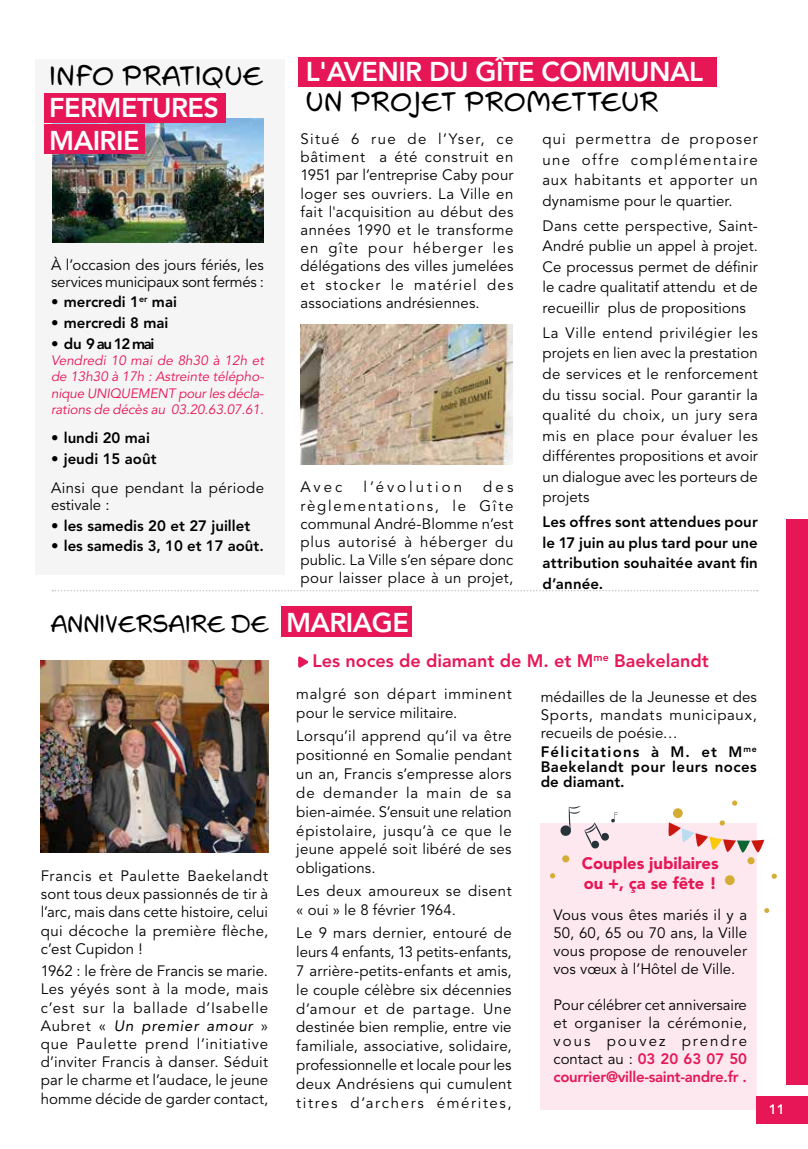
<style>
.page{position:relative;width:808px;height:1149px;background:#fff}
.page>*{position:absolute;margin:0;border:0;box-sizing:border-box;transform-origin:0 0}
.t1{font:800 27px/32.4px "Avenir LT Pro";letter-spacing:-.02em;color:#fff}
.t2{font:27px "Swing King";letter-spacing:.015em;color:#000}
.t3{font:24px "Swing King";letter-spacing:-.01em;color:#000}
.t4{font:800 18px "Avenir LT Pro";color:#e61657}
.t5{font:900 16.5px/19.8px "Avenir LT Pro";color:#e61657}
.t6{font:15px/18.1px "Avenir LT Pro";letter-spacing:.01em;color:#000;text-align:justify}
.t7{font:800 15px/20.5px "Avenir LT Pro";color:#000;text-align:justify}
.t8{font:15px/18.8px "Avenir LT Pro";letter-spacing:.04em;color:#000}
.t9{font:15px/18.9px "Avenir LT Pro";letter-spacing:.035em;color:#000}
.t10{font:800 15px/15px "Avenir LT Pro";letter-spacing:.03em;color:#000}
.t11{font:15px/16.5px "Avenir LT Pro";letter-spacing:.03em;color:#000}
.t12{font:15px "Avenir LT Pro";letter-spacing:.2em;color:#000}
.t13{font:italic 13.5px/16.4px "Avenir LT Pro";letter-spacing:-.01em;color:#e61657;text-align:justify}
.t14{font:800 13.5px "Avenir LT Pro";color:#fff}
.s1{font-family:"Avenir LT Pro";font-weight:800;font-size:27px;color:#fff}
.s2{font-style:italic}
.s3{font-weight:800}
.s4{font-weight:800;color:#e61657}
</style>
<div class="page">
<div style="left:36px;top:58px;width:249px;height:516px;background:#f5f5f5"></div>
<div style="left:757px;top:1095px;width:51px;height:28px;background:#e61657"></div>
<div style="left:281px;top:606px;width:130px;height:30px;background:#e61657"></div>
<svg style="left:298px;top:656px;width:10px;height:11px"></svg>
<img style="left:41px;top:660px;width:227px;height:192px">
<div style="left:541px;top:822px;width:216px;height:287px;background:#fce8ee"></div>
<img style="left:52px;top:119px;width:212px;height:123px">
<svg style="left:52px;top:590px;width:706px;height:1px"></svg>
<div style="left:298px;top:57px;width:419px;height:29px;background:#e61657"></div>
<img style="left:301px;top:324px;width:211px;height:141px">
<div style="left:44px;top:93px;width:181px;height:30px;background:#e61657"></div>
<div style="left:44px;top:124px;width:100px;height:30px;background:#e61657"></div>
<svg style="left:560px;top:806px;width:58px;height:42px"></svg>
<svg style="left:562px;top:854px;width:8px;height:8px"></svg>
<svg style="left:764px;top:908px;width:5px;height:4px"></svg>
<svg style="left:771px;top:873px;width:6px;height:5px"></svg>
<svg style="left:550px;top:873px;width:5px;height:5px"></svg>
<div style="left:725px;top:875px;width:10px;height:9px;background:#d4ad36;border-radius:50%"></div>
<svg style="left:673px;top:808px;width:10px;height:9px"></svg>
<svg style="left:747px;top:856px;width:8px;height:8px"></svg>
<svg style="left:732px;top:800px;width:5px;height:5px"></svg>
<svg style="left:653px;top:812px;width:112px;height:40px"></svg>
<div style="left:787px;top:519px;width:21px;height:565px;background:#e61657"></div>
<h1 class="t2" style="left:49px;top:60px;width:216px">INFO PRATIQUE</h1>
<h1 class="t1" style="left:49px;top:92px;width:171px">FERMETURES<br>MAIRIE</h1>
<p class="t6" style="left:51px;top:257px;width:214px;line-height:16.5px">À l’occasion des jours fériés, les services municipaux sont fermés :</p>
<p class="t7" style="left:51px;top:292px;width:127px">• mercredi 1<sup>er</sup> mai</p>
<p class="t7" style="left:51px;top:312px;width:119px">• mercredi 8 mai</p>
<p class="t7" style="left:51px;top:333px;width:105px">• du 9 au 12 mai</p>
<p class="t13" style="left:51px;top:352px;width:214px">Vendredi 10 mai de 8h30 à 12h et de 13h30 à 17h : Astreinte télépho&shy;nique UNIQUEMENT pour les décla&shy;rations de décès au 03.20.63.07.61.</p>
<p class="t7" style="left:51px;top:428px;width:100px">• lundi 20 mai</p>
<p class="t7" style="left:51px;top:448px;width:107px">• jeudi 15 août</p>
<p class="t11" style="left:51px;top:480px;width:214px">Ainsi que pendant la période estivale :</p>
<p class="t7" style="left:51px;top:515px;width:201px">• les samedis 20 et 27 juillet</p>
<p class="t7" style="left:51px;top:536px;width:214px">• les samedis 3, 10 et 17 août.</p>
<h1 class="t1" style="left:306px;top:56px;width:399px">L'AVENIR DU GÎTE COMMUNAL</h1>
<h1 class="t2" style="left:306px;top:86px;width:354px">UN PROJET PROMETTEUR</h1>
<p class="t6" style="left:300px;top:130px;width:214px">Situé 6 rue de l’Yser, ce bâtiment a été construit en 1951 par l’entreprise Caby pour loger ses ouvriers. La Ville en fait l'acquisition au début des années 1990 et le transforme en gîte pour héberger les délégations des villes jumelées et stocker le matériel des associations andrésiennes.</p>
<p class="t6" style="left:542px;top:129px;width:217px;line-height:20.5px">qui permettra de proposer une offre complémentaire aux habitants et apporter un dynamisme pour le quartier.</p>
<p class="t6" style="left:542px;top:215px;width:217px;line-height:20.5px">Dans cette perspective, Saint-André publie un appel à projet.<br>Ce processus permet de définir le cadre qualitatif attendu et de recueillir plus de propositions</p>
<p class="t6" style="left:542px;top:322px;width:217px;line-height:20.5px">La Ville entend privilégier les projets en lien avec la prestation de services et le renforcement du tissu social. Pour garantir la qualité du choix, un jury sera mis en place pour évaluer les différentes propositions et avoir un dialogue avec les porteurs de projets</p>
<p class="t7" style="left:542px;top:511px;width:217px">Les offres sont attendues pour le 17 juin au plus tard pour une attribution souhaitée avant fin d’année.</p>
<p class="t6" style="left:300px;top:478px;width:43px">Avec</p>
<p class="t12" style="left:364px;top:478px;width:100px">l’évolution</p>
<p class="t6" style="left:300px;top:478px;width:214px;text-indent:183px">des règlementations, le Gîte communal André-Blomme n’est plus autorisé à héberger du public. La Ville s’en sépare donc pour laisser place à un projet,</p>
<h2 class="t3" style="left:50px;top:609px;width:360px">ANNIVERSAIRE DE <span class="s1">MARIAGE</span></h2>
<p class="t4" style="left:313px;top:650px;width:398px">Les noces de diamant de M. et M<sup>me</sup> Baekelandt</p>
<p class="t6" style="left:41px;top:866px;width:229px">Francis et Paulette Baekelandt sont tous deux passionnés de tir à l’arc, mais dans cette histoire, celui qui décoche la première flèche, c’est Cupidon !</p>
<p class="t6" style="left:41px;top:961px;width:229px">1962 : le frère de Francis se marie.<br>Les yéyés sont à la mode, mais c’est sur la ballade d’Isabelle Aubret « <span class="s2">Un premier amour</span> » que Paulette prend l’initiative d’inviter Francis à danser. Séduit par le charme et l’audace, le jeune homme décide de garder contact,</p>
<p class="t8" style="left:296px;top:685px;width:217px">malgré son départ imminent pour le service militaire.</p>
<p class="t6" style="left:296px;top:726px;width:217px;line-height:18.9px">Lorsqu’il apprend qu’il va être positionné en Somalie pendant un an, Francis s’empresse alors de demander la main de sa bien-aimée. S’ensuit une relation épistolaire, jusqu’à ce que le jeune appelé soit libéré de ses obligations.</p>
<p class="t9" style="left:296px;top:881px;width:217px">Les deux amoureux se disent « oui » le 8 février 1964.</p>
<p class="t6" style="left:296px;top:923px;width:217px;line-height:18.8px">Le 9 mars dernier, entouré de leurs 4 enfants, 13 petits-enfants, 7 arrière-petits-enfants et amis, le couple célèbre six décennies d’amour et de partage. Une destinée bien remplie, entre vie familiale, associative, solidaire, professionnelle et locale pour les deux Andrésiens qui cumulent titres d’archers émérites,</p>
<p class="t6" style="left:541px;top:687px;width:218px;text-align:left">médailles de la Jeunesse et des<br>Sports, mandats municipaux, recueils de poésie…<br><span class="s3">Félicitations à M. et M</span><sup>me</sup></p>
<p class="t10" style="left:541px;top:759px;width:217px">Baekelandt pour leurs noces de diamant.</p>
<p class="t5" style="left:582px;top:853px;width:138px">Couples jubilaires ou +, ça se fête !</p>
<p class="t6" style="left:553px;top:905px;width:195px">Vous vous êtes mariés il y a 50, 60, 65 ou 70 ans, la Ville vous propose de renouveler vos vœux à l’Hôtel de Ville.</p>
<p class="t6" style="left:553px;top:995px;width:195px">Pour célébrer cet anniversaire et organiser la cérémonie, vous pouvez prendre contact au : <span class="s4">03 20 63 07 50 courrier@ville-saint-andre.fr .</span></p>
<p class="t14" style="left:769px;top:1101px;width:17px">11</p>
</div>
